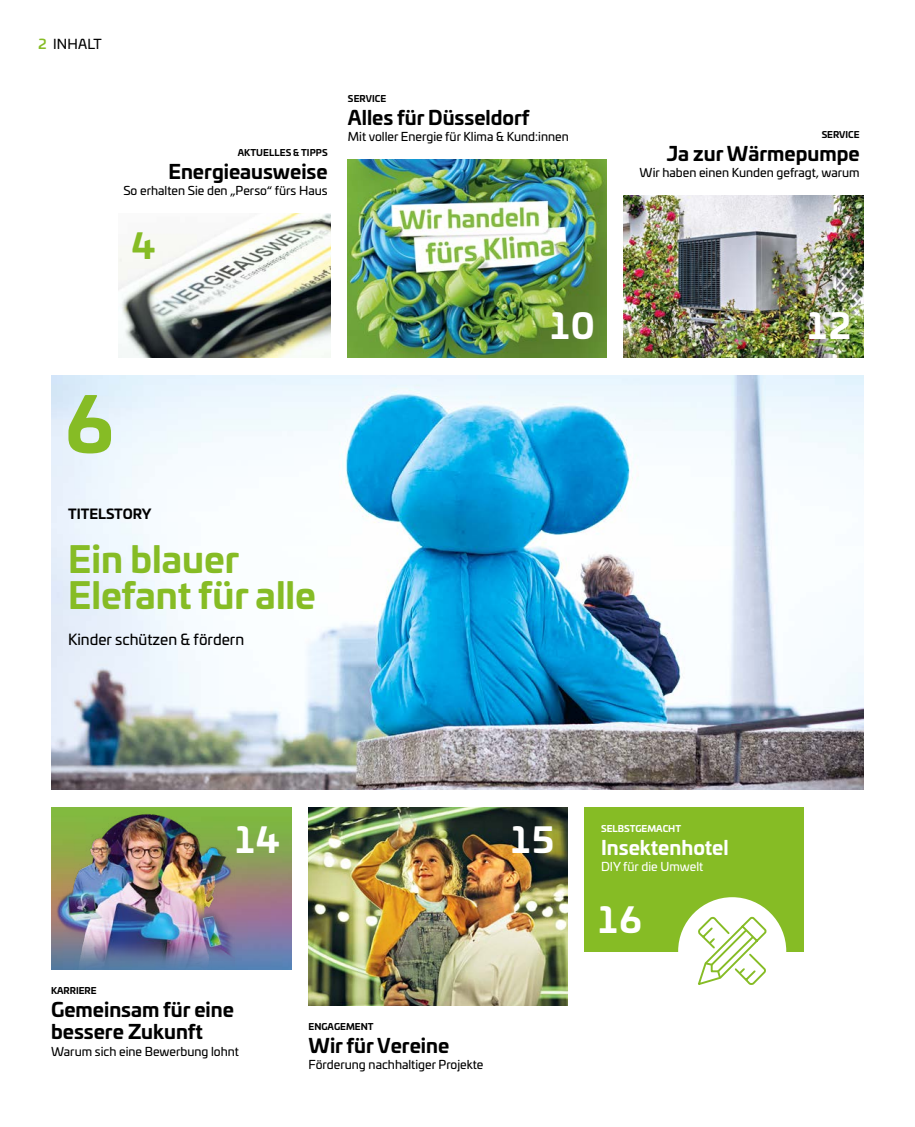
<style>
.page{position:relative;width:915px;height:1127px;background:#fff}
.page>*{position:absolute;margin:0;border:0;box-sizing:border-box;transform-origin:0 0}
.t1{font:700 75px "Univiafor SWD";color:#86bc25}
.t2{font:700 36px/36px "Univiafor SWD";color:#86bc25}
.t3{font:700 34.5px "Univiafor SWD";color:#fff}
.t4{font:700 34.5px "Univiafor SWD";color:#86bc25}
.t5{font:700 19.5px/22.5px "Univiafor SWD";color:#000}
.t6{font:700 19.5px "Univiafor SWD";color:#fff}
.t7{font:15px "Univiafor SWD";color:#000}
.t8{font:700 13.5px "Univiafor SWD";color:#000}
.t9{font:13.5px "Univiafor SWD";letter-spacing:.01em;color:#000}
.t10{font:12px "Univiafor SWD";color:#000}
.t11{font:12px "Univiafor SWD";color:#fff}
.t12{font:700 9px "Univiafor SWD";color:#000}
.t13{font:700 9px "Univiafor SWD";color:#fff}
.s1{font-weight:500;color:#86bc25}
</style>
<div class="page">
<img style="left:623px;top:195px;width:240px;height:162px">
<img style="left:51px;top:375px;width:812px;height:414px">
<img style="left:51px;top:807px;width:240px;height:162px">
<img style="left:308px;top:807px;width:259px;height:198px">
<img style="left:348px;top:159px;width:258px;height:198px">
<img style="left:118px;top:213px;width:213px;height:144px">
<div style="left:584px;top:807px;width:219px;height:144px;background:#86bc25"></div>
<div style="left:681px;top:900px;width:101px;height:102px;background:#fff;border-radius:50%"></div>
<svg style="left:698px;top:917px;width:68px;height:68px"></svg>
<div style="left:678px;top:897px;width:108px;height:108px;border:6px solid #fff;border-radius:50%"></div>
<img style="left:57px;top:807px;width:178px;height:162px">
<p class="t9" style="left:38px;top:34px;width:65px"><span class="s1">2</span> INHALT</p>
<p class="t12" style="left:237px;top:145px;width:91px">AKTUELLES &amp; TIPPS</p>
<h3 class="t5" style="left:168px;top:158px;width:161px">Energieausweise</h3>
<p class="t10" style="left:123px;top:182px;width:206px">So erhalten Sie den „Perso“ fürs Haus</p>
<h3 class="t4" style="left:132px;top:218px;width:24px">4</h3>
<p class="t12" style="left:348px;top:91px;width:40px">SERVICE</p>
<h3 class="t5" style="left:348px;top:104px;width:183px">Alles für Düsseldorf</h3>
<p class="t10" style="left:348px;top:128px;width:222px">Mit voller Energie für Klima &amp; Kund:innen</p>
<p class="t12" style="left:821px;top:127px;width:39px">SERVICE</p>
<h3 class="t5" style="left:666px;top:140px;width:194px">Ja zur Wärmepumpe</h3>
<p class="t10" style="left:639px;top:164px;width:221px">Wir haben einen Kunden gefragt, warum</p>
<h3 class="t3" style="left:548px;top:298px;width:47px">10</h3>
<h3 class="t3" style="left:805px;top:298px;width:47px">12</h3>
<h1 class="t1" style="left:65px;top:365px;width:51px">6</h1>
<p class="t8" style="left:68px;top:503px;width:85px">TITELSTORY</p>
<h2 class="t2" style="left:68px;top:539px;width:249px">Ein blauer<br>Elefant für alle</h2>
<p class="t7" style="left:68px;top:628px;width:177px">Kinder schützen &amp; fördern</p>
<h3 class="t3" style="left:233px;top:812px;width:47px">14</h3>
<h3 class="t3" style="left:509px;top:812px;width:47px">15</h3>
<p class="t13" style="left:601px;top:822px;width:81px">SELBSTGEMACHT</p>
<h3 class="t6" style="left:601px;top:832px;width:129px">Insektenhotel</h3>
<p class="t11" style="left:601px;top:858px;width:104px">DIY für die Umwelt</p>
<h3 class="t3" style="left:596px;top:892px;width:47px">16</h3>
<p class="t12" style="left:51px;top:984px;width:47px">KARRIERE</p>
<h3 class="t5" style="left:51px;top:997px;width:184px">Gemeinsam für eine bessere Zukunft</h3>
<p class="t10" style="left:51px;top:1042px;width:189px">Warum sich eine Bewerbung lohnt</p>
<p class="t12" style="left:308px;top:1020px;width:66px">ENGAGEMENT</p>
<h3 class="t5" style="left:308px;top:1033px;width:142px">Wir für Vereine</h3>
<p class="t10" style="left:308px;top:1056px;width:176px">Förderung nachhaltiger Projekte</p>
</div>
